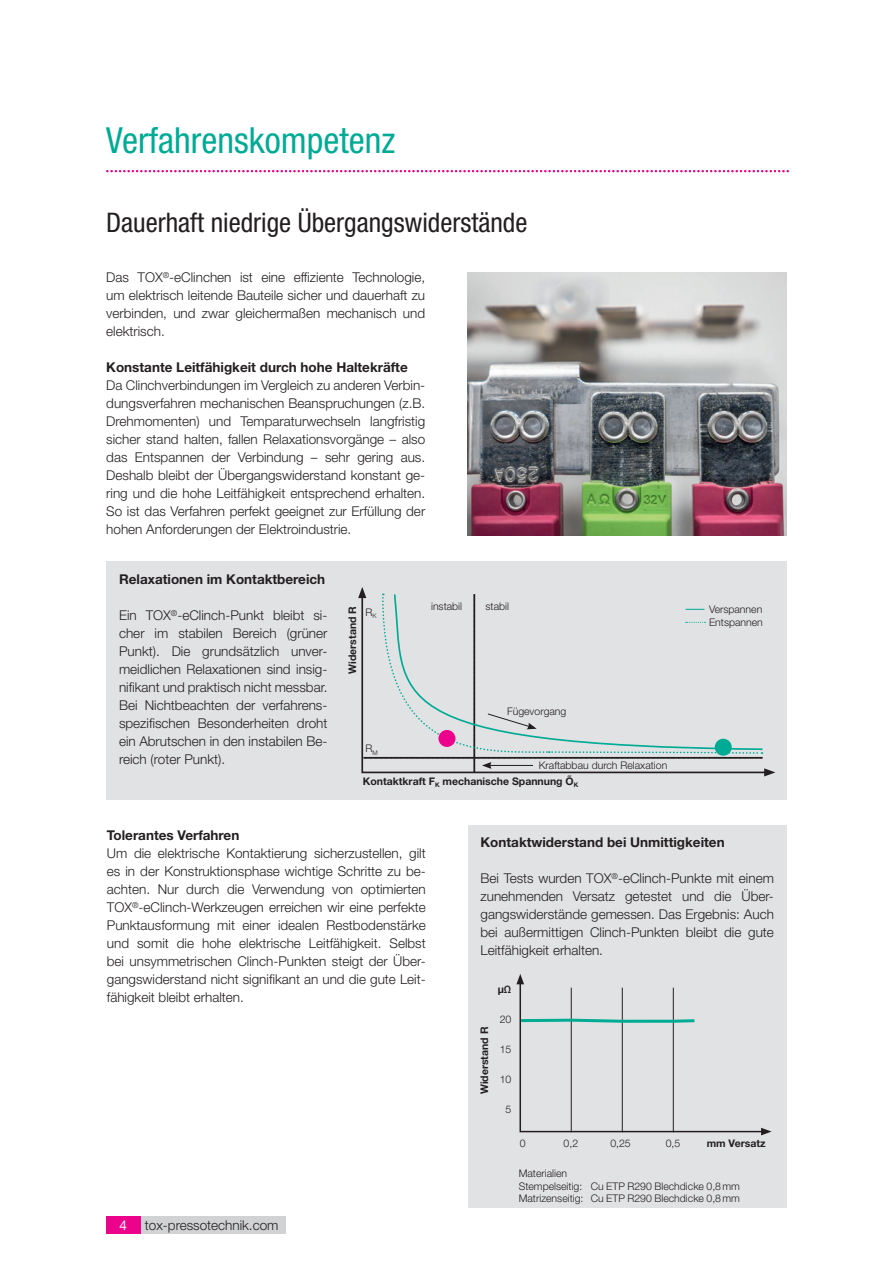
<style>
.page{position:relative;width:893px;height:1263px;background:#fff}
.page>*{position:absolute;margin:0;border:0;box-sizing:border-box;transform-origin:0 0}
.t1{font:condensed 36px "Helvetica Neue LT Std";color:#00ab95}
.t2{font:condensed 27px "Helvetica Neue LT Std";color:#231f20}
.t3{font:300 13.5px/18px "Helvetica Neue LT Std";color:#231f20;text-align:justify}
.t4{font:700 13.5px "Helvetica Neue LT Std";color:#231f20}
.t5{font:13.5px "Helvetica Neue LT Pro";color:#fff}
.t6{font:300 10.5px/12.6px "Helvetica Neue LT Std";color:#231f20}
.t7{font:700 10.5px/16.4px "Helvetica Neue LT Std";color:#231f20}
.s1{font-weight:300}
</style>
<div class="page">
<div style="left:137px;top:1216px;width:149px;height:17px;background:#d1d2d4"></div>
<div style="left:106px;top:1216px;width:34px;height:17px;background:#ed028c"></div>
<svg style="left:106px;top:170px;width:683px;height:2px"></svg>
<div style="left:468px;top:825px;width:319px;height:383px;background:#e1e2e4"></div>
<svg style="left:516px;top:974px;width:256px;height:161px"></svg>
<img style="left:468px;top:272px;width:319px;height:264px">
<div style="left:106px;top:561px;width:681px;height:238px;background:#e1e2e4"></div>
<svg style="left:358px;top:587px;width:417px;height:189px"></svg>
<div style="left:438px;top:730px;width:17px;height:17px;background:#ed028c;border-radius:50%"></div>
<h1 class="t1" style="left:106px;top:120px;width:291px">Verfahrenskompetenz</h1>
<h2 class="t2" style="left:106px;top:207px;width:423px">Dauerhaft niedrige Übergangswiderstände</h2>
<p class="t3" style="left:106px;top:268px;width:320px">Das TOX<sup>®</sup>-eClinchen ist eine effiziente Technologie, um elektrisch leitende Bauteile sicher und dauerhaft zu verbinden, und zwar gleichermaßen mechanisch und elektrisch.</p>
<p class="t4" style="left:106px;top:359px;width:303px">Konstante Leitfähigkeit durch hohe Haltekräfte</p>
<p class="t3" style="left:106px;top:376px;width:320px">Da Clinchverbindungen im Vergleich zu anderen Verbin&shy;dungsverfahren mechanischen Beanspruchungen (z.B.<br>Drehmomenten) und Temparaturwechseln langfristig sicher stand halten, fallen Relaxationsvorgänge – also das Entspannen der Verbindung – sehr gering aus.<br>Deshalb bleibt der Übergangswiderstand konstant ge&shy;ring und die hohe Leitfähigkeit entsprechend erhalten.<br>So ist das Verfahren perfekt geeignet zur Erfüllung der hohen Anforderungen der Elektroindustrie.</p>
<p class="t4" style="left:119px;top:570px;width:208px">Relaxationen im Kontaktbereich</p>
<p class="t3" style="left:119px;top:606px;width:210px">Ein TOX<sup>®</sup>-eClinch-Punkt bleibt si&shy;cher im stabilen Bereich (grüner Punkt). Die grundsätzlich unver&shy;meidlichen Relaxationen sind insig&shy;nifikant und praktisch nicht messbar.<br>Bei Nichtbeachten der verfahrens&shy;spezifischen Besonderheiten droht ein Abrutschen in den instabilen Be&shy;reich (roter Punkt).</p>
<p class="t7" style="left:344px;top:674px;width:69px;rotate:-90deg">Widerstand R</p>
<p class="t6" style="left:365px;top:606px;width:13px">R<sub>K</sub></p>
<p class="t6" style="left:365px;top:742px;width:14px">R<sub>M</sub></p>
<p class="t6" style="left:431px;top:599px;width:33px">instabil</p>
<p class="t6" style="left:485px;top:599px;width:25px">stabil</p>
<p class="t6" style="left:507px;top:705px;width:61px">Fügevorgang</p>
<p class="t7" style="left:363px;top:757px;width:306px;text-indent:176px"><span class="s1">Kraftabbau durch Relaxation<br></span>Kontaktkraft F<sub>K</sub> mechanische Spannung Õ<sub>K</sub></p>
<p class="t6" style="left:709px;top:603px;width:55px">Verspannen<br>Entspannen</p>
<p class="t4" style="left:107px;top:827px;width:134px">Tolerantes Verfahren</p>
<p class="t3" style="left:107px;top:844px;width:320px">Um die elektrische Kontaktierung sicherzustellen, gilt es in der Konstruktionsphase wichtige Schritte zu be&shy;achten. Nur durch die Verwendung von optimierten TOX<sup>®</sup>-eClinch-Werkzeugen erreichen wir eine perfekte Punktausformung mit einer idealen Restbodenstärke und somit die hohe elektrische Leitfähigkeit. Selbst bei unsymmetrischen Clinch-Punkten steigt der Über&shy;gangswiderstand nicht signifikant an und die gute Leit&shy;fähigkeit bleibt erhalten.</p>
<p class="t5" style="left:120px;top:1217px;width:9px">4</p>
<p class="t3" style="left:145px;top:1215px;width:135px">tox-pressotechnik.com</p>
<p class="t4" style="left:480px;top:834px;width:246px">Kontaktwiderstand bei Unmittigkeiten</p>
<p class="t3" style="left:480px;top:869px;width:295px">Bei Tests wurden TOX<sup>®</sup>-eClinch-Punkte mit einem zunehmenden Versatz getestet und die Über&shy;gangswiderstände gemessen. Das Ergebnis: Auch bei außermittigen Clinch-Punkten bleibt die gute Leitfähigkeit erhalten.</p>
<p class="t7" style="left:476px;top:1094px;width:69px;rotate:-90deg">Widerstand R</p>
<p class="t7" style="left:498px;top:981px;width:15px">μΩ</p>
<p class="t6" style="left:500px;top:1013px;width:13px">20</p>
<p class="t6" style="left:500px;top:1043px;width:13px">15</p>
<p class="t6" style="left:500px;top:1073px;width:13px">10</p>
<p class="t6" style="left:505px;top:1103px;width:7px">5</p>
<p class="t6" style="left:520px;top:1137px;width:7px">0</p>
<p class="t6" style="left:564px;top:1137px;width:16px">0,2</p>
<p class="t6" style="left:610px;top:1137px;width:22px">0,25</p>
<p class="t6" style="left:666px;top:1137px;width:16px">0,5</p>
<p class="t7" style="left:707px;top:1135px;width:60px">mm Versatz</p>
<p class="t6" style="left:519px;top:1167px;width:223px">Materialien<br>Stempelseitig: Cu ETP R290 Blechdicke 0,8mm<br>Matrizenseitig: Cu ETP R290 Blechdicke 0,8mm</p>
</div>
